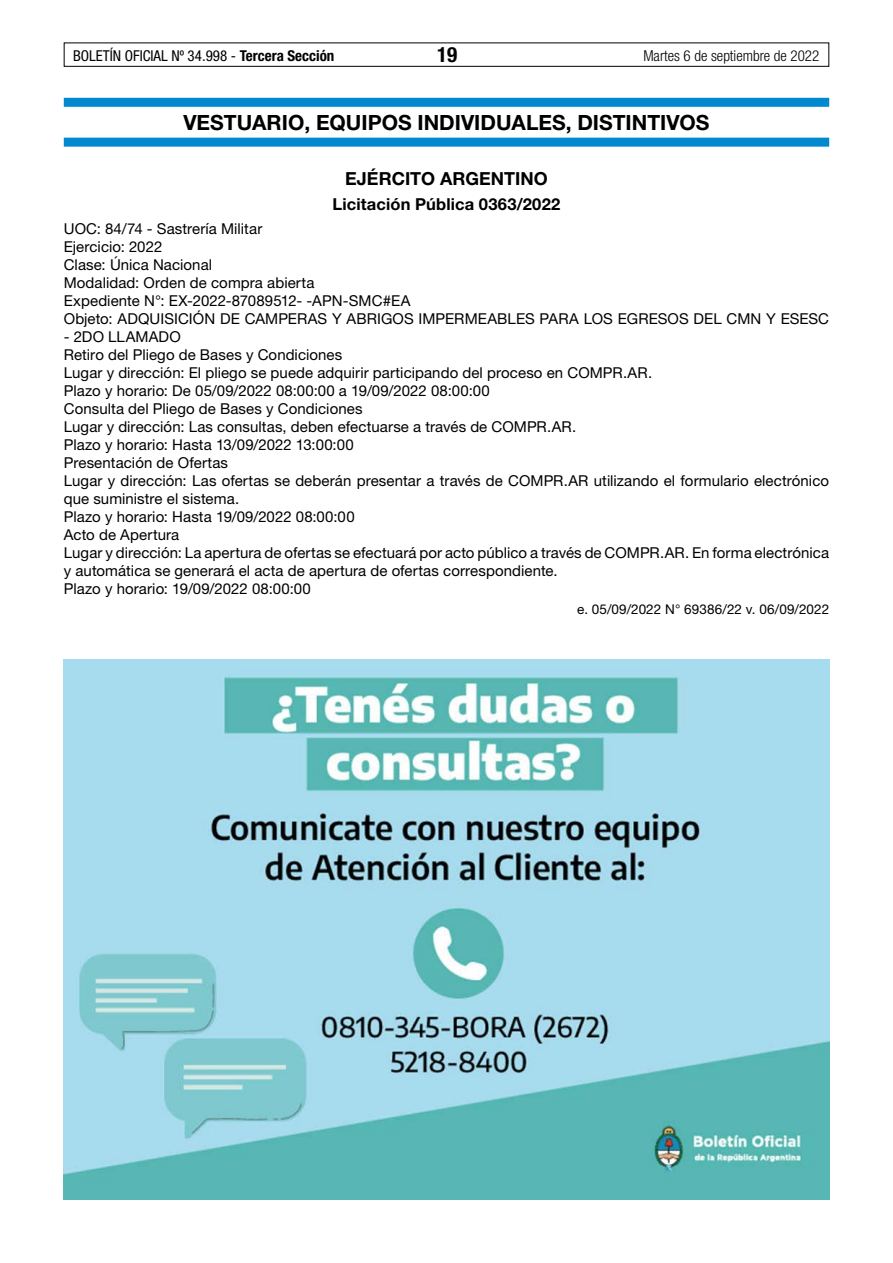
<style>
.page{position:relative;width:893px;height:1263px;background:#fff}
.page>*{position:absolute;margin:0;border:0;box-sizing:border-box;transform-origin:0 0}
.t1{font:700 21px "Helvetica Neue LT Std";color:#000}
.t2{font:700 condensed 21px "Helvetica Neue LT Std";color:#000}
.t3{font:700 18px "Helvetica Neue LT Std";color:#000}
.t4{font:700 16.5px "Helvetica Neue LT Std";letter-spacing:.01em;color:#000}
.t5{font:15px/18px "Helvetica Neue LT Std";letter-spacing:.005em;color:#000}
.t6{font:condensed 15px "Helvetica Neue LT Std";color:#000}
.t7{font:300 condensed 15px "Helvetica Neue LT Std";color:#000}
.t8{font:13.5px "Helvetica Neue LT Std";letter-spacing:.01em;color:#000}
.s1{font-weight:700}
</style>
<div class="page">
<div style="left:64px;top:43px;width:765px;height:24px;border:1px solid #000"></div>
<div style="left:64px;top:98px;width:765px;height:9px;background:#0089cf"></div>
<div style="left:64px;top:138px;width:765px;height:9px;background:#0089cf"></div>
<img style="left:64px;top:659px;width:765px;height:540px">
<p class="t6" style="left:73px;top:47px;width:263px">BOLETÍN OFICIAL Nº 34.998 - <span class="s1">Tercera Sección</span></p>
<h1 class="t2" style="left:437px;top:42px;width:22px">19</h1>
<p class="t7" style="left:643px;top:47px;width:177px">Martes 6 de septiembre de 2022</p>
<h1 class="t1" style="left:183px;top:110px;width:528px">VESTUARIO, EQUIPOS INDIVIDUALES, DISTINTIVOS</h1>
<p class="t3" style="left:345px;top:168px;width:204px">EJÉRCITO ARGENTINO</p>
<p class="t4" style="left:333px;top:193px;width:229px">Licitación Pública 0363/2022</p>
<p class="t5" style="left:64px;top:219px;width:767px">UOC: 84/74 - Sastrería Militar<br>Ejercicio: 2022<br>Clase: Única Nacional<br>Modalidad: Orden de compra abierta<br>Expediente N°: EX-2022-87089512- -APN-SMC#EA<br>Objeto: ADQUISICIÓN DE CAMPERAS Y ABRIGOS IMPERMEABLES PARA LOS EGRESOS DEL CMN Y ESESC</p>
<p class="t5" style="left:64px;top:327px;width:767px">- 2DO LLAMADO<br>Retiro del Pliego de Bases y Condiciones<br>Lugar y dirección: El pliego se puede adquirir participando del proceso en COMPR.AR.<br>Plazo y horario: De 05/09/2022 08:00:00 a 19/09/2022 08:00:00<br>Consulta del Pliego de Bases y Condiciones<br>Lugar y dirección: Las consultas, deben efectuarse a través de COMPR.AR.<br>Plazo y horario: Hasta 13/09/2022 13:00:00<br>Presentación de Ofertas<br>Lugar y dirección: Las ofertas se deberán presentar a través de COMPR.AR utilizando el formulario electrónico que suministre el sistema.<br>Plazo y horario: Hasta 19/09/2022 08:00:00<br>Acto de Apertura<br>Lugar y dirección: La apertura de ofertas se efectuará por acto público a través de COMPR.AR. En forma electrónica y automática se generará el acta de apertura de ofertas correspondiente.<br>Plazo y horario: 19/09/2022 08:00:00</p>
<p class="t8" style="left:577px;top:601px;width:254px">e. 05/09/2022 N° 69386/22 v. 06/09/2022</p>
</div>
